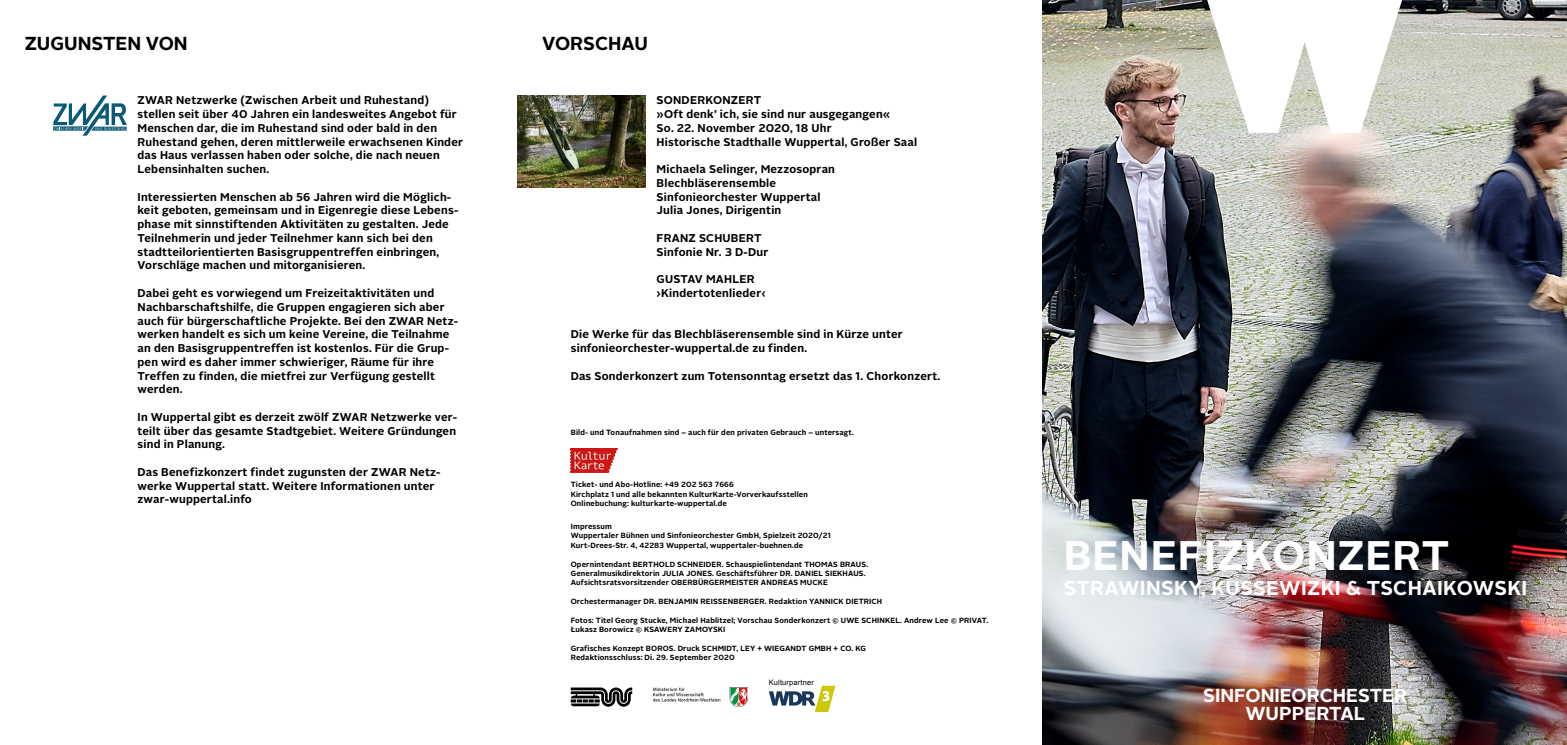
<style>
.page{position:relative;width:1567px;height:745px;background:#fff}
.page>*{position:absolute;margin:0;border:0;box-sizing:border-box;transform-origin:0 0}
.t1{font:700 41.25px "Alright Sans";letter-spacing:.02em;color:#fff}
.t2{font:700 20px "Alright Sans";letter-spacing:.02em;color:#fff}
.t3{font:700 18.75px/17.8px "Alright Sans";color:#fff;text-align:center}
.t4{font:700 18.75px "Alright Sans";color:#000}
.t5{font:700 11.25px/13.8px "Alright Sans";letter-spacing:.02em;color:#000}
.t6{font:700 7.5px/9.4px "Alright Sans";letter-spacing:.02em;color:#000}
.t7{font:7.5px "Arial";letter-spacing:.02em;color:#000}
</style>
<div class="page">
<img style="left:1042px;top:0;width:524px;height:744px">
<svg style="left:1206px;top:0;width:195px;height:133px"></svg>
<img style="left:653px;top:687px;width:94px;height:19px">
<img style="left:570px;top:448px;width:47px;height:24px">
<svg style="left:768px;top:685px;width:67px;height:26px"></svg>
<svg style="left:570px;top:687px;width:62px;height:19px"></svg>
<img style="left:517px;top:95px;width:129px;height:93px">
<svg style="left:53px;top:95px;width:74px;height:41px"></svg>
<h3 class="t4" style="left:25px;top:30px;width:164px">ZUGUNSTEN VON</h3>
<p class="t5" style="left:137px;top:93px;width:327px">ZWAR Netzwerke (Zwischen Arbeit und Ruhestand) stellen seit über 40 Jahren ein landesweites Angebot für Menschen dar, die im Ruhestand sind oder bald in den Ruhestand gehen, deren mittlerweile erwachsenen Kinder das Haus verlassen haben oder solche, die nach neuen Lebensinhalten suchen.</p>
<p class="t5" style="left:137px;top:190px;width:322px">Interessierten Menschen ab 56 Jahren wird die Möglich&shy;keit geboten, gemeinsam und in Eigenregie diese Lebens&shy;phase mit sinnstiftenden Aktivitäten zu gestalten. Jede Teilnehmerin und jeder Teilnehmer kann sich bei den stadtteilorientierten Basisgruppentreffen einbringen, Vorschläge machen und mitorganisieren.</p>
<p class="t5" style="left:137px;top:286px;width:322px">Dabei geht es vorwiegend um Freizeitaktivitäten und Nachbarschaftshilfe, die Gruppen engagieren sich aber auch für bürgerschaftliche Projekte. Bei den ZWAR Netz&shy;werken handelt es sich um keine Vereine, die Teilnahme an den Basisgruppentreffen ist kostenlos. Für die Grup&shy;pen wird es daher immer schwieriger, Räume für ihre Treffen zu finden, die mietfrei zur Verfügung gestellt werden.</p>
<p class="t5" style="left:137px;top:410px;width:321px;text-align:justify">In Wuppertal gibt es derzeit zwölf ZWAR Netzwerke ver&shy;teilt über das gesamte Stadtgebiet. Weitere Gründungen sind in Planung.</p>
<p class="t5" style="left:137px;top:465px;width:304px">Das Benefizkonzert findet zugunsten der ZWAR Netz&shy;werke Wuppertal statt. Weitere Informationen unter zwar-wuppertal.info</p>
<h3 class="t4" style="left:542px;top:30px;width:107px">VORSCHAU</h3>
<p class="t5" style="left:656px;top:93px;width:262px">SONDERKONZERT<br>»Oft denk’ ich, sie sind nur ausgegangen«<br>So. 22. November 2020, 18 Uhr<br>Historische Stadthalle Wuppertal, Großer Saal</p>
<p class="t5" style="left:656px;top:162px;width:180px">Michaela Selinger, Mezzosopran<br>Blechbläserensemble<br>Sinfonieorchester Wuppertal<br>Julia Jones, Dirigentin</p>
<p class="t5" style="left:656px;top:231px;width:113px">FRANZ SCHUBERT<br>Sinfonie Nr. 3 D-Dur</p>
<p class="t5" style="left:656px;top:272px;width:111px">GUSTAV MAHLER ›Kindertotenlieder‹</p>
<p class="t5" style="left:570px;top:327px;width:333px">Die Werke für das Blechbläserensemble sind in Kürze unter sinfonieorchester-wuppertal.de zu finden.</p>
<p class="t5" style="left:570px;top:368px;width:371px">Das Sonderkonzert zum Totensonntag ersetzt das 1. Chorkonzert.</p>
<p class="t6" style="left:570px;top:427px;width:284px">Bild- und Tonaufnahmen sind – auch für den privaten Gebrauch – untersagt.</p>
<p class="t6" style="left:570px;top:479px;width:239px">Ticket- und Abo-Hotline: +49 202 563 7666<br>Kirchplatz 1 und alle bekannten KulturKarte-Vorverkaufsstellen<br>Onlinebuchung: kulturkarte-wuppertal.de</p>
<p class="t6" style="left:570px;top:521px;width:262px">Impressum<br>Wuppertaler Bühnen und Sinfonieorchester GmbH, Spielzeit 2020/21<br>Kurt-Drees-Str. 4, 42283 Wuppertal, wuppertaler-buehnen.de</p>
<p class="t6" style="left:570px;top:559px;width:299px">Opernintendant BERTHOLD SCHNEIDER. Schauspielintendant THOMAS BRAUS.<br>Generalmusikdirektorin JULIA JONES. Geschäftsführer DR. DANIEL SIEKHAUS.<br>Aufsichtsratsvorsitzender OBERBÜRGERMEISTER ANDREAS MUCKE</p>
<p class="t6" style="left:570px;top:596px;width:313px">Orchestermanager DR. BENJAMIN REISSENBERGER. Redaktion YANNICK DIETRICH</p>
<p class="t6" style="left:570px;top:615px;width:419px">Fotos: Titel Georg Stucke, Michael Hablitzel; Vorschau Sonderkonzert © UWE SCHINKEL. Andrew Lee © PRIVAT.<br>Łukasz Borowicz © KSAWERY ZAMOYSKI</p>
<p class="t6" style="left:570px;top:643px;width:297px">Grafisches Konzept BOROS. Druck SCHMIDT, LEY + WIEGANDT GMBH + CO. KG<br>Redaktionsschluss: Di. 29. September 2020</p>
<p class="t7" style="left:768px;top:677px;width:47px">Kulturpartner</p>
<h1 class="t1" style="left:1063px;top:526px;width:387px">BENEFIZKONZERT</h1>
<h2 class="t2" style="left:1063px;top:573px;width:465px">STRAWINSKY, KUSSEWIZKI &amp; TSCHAIKOWSKI</h2>
<h3 class="t3" style="left:1203px;top:686px;width:205px">SINFONIEORCHESTER<br>WUPPERTAL</h3>
</div>
